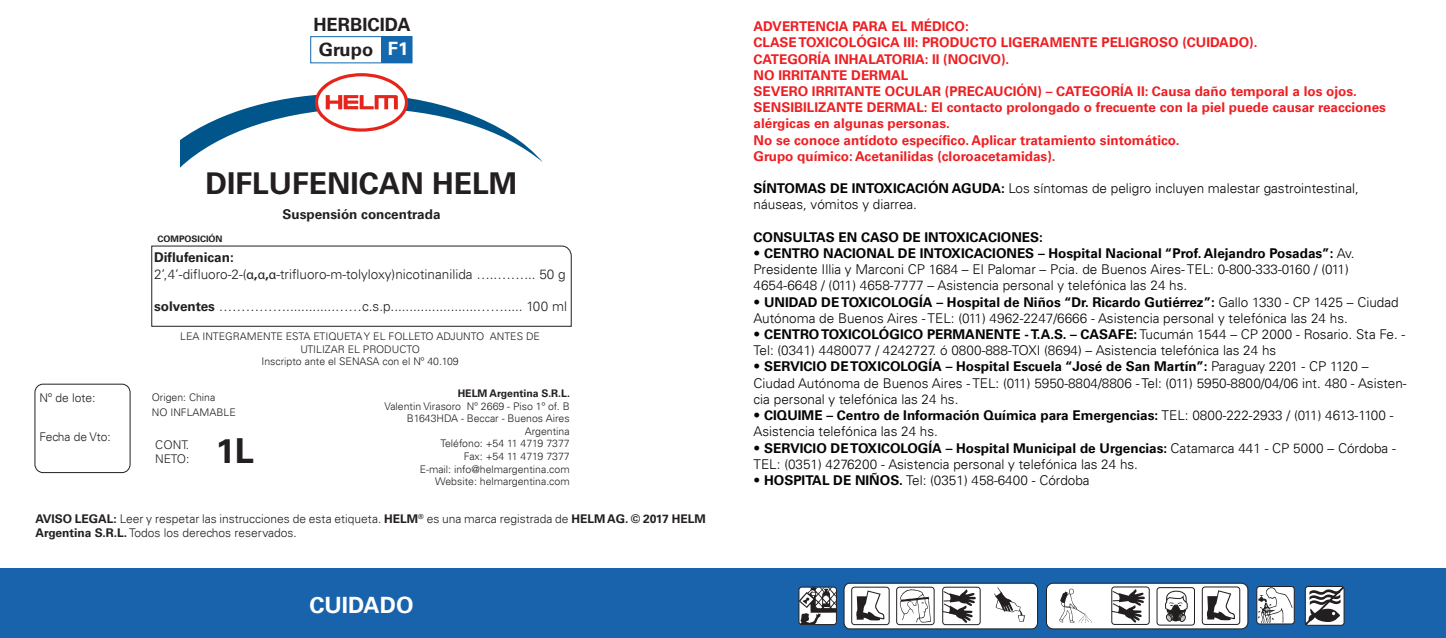
<style>
.page{position:relative;width:1446px;height:638px;background:#fff}
.page>*{position:absolute;margin:0;border:0;box-sizing:border-box;transform-origin:0 0}
.t1{font:700 34.5px "Univers";color:#231f20}
.t2{font:700 30px "Univers LT Std";color:#231f20}
.t3{font:700 22.5px "Univers";color:#fff}
.t4{font:700 18.3px/24.6px "Univers";color:#231f20;text-align:center}
.t5{font:300 13.5px/16.2px "Univers";color:#040503}
.t6{font:700 13.5px/16.2px "Univers";color:#ee1f23}
.t7{font:300 13.5px/16.2px "Univers";color:#231f20}
.t8{font:700 13.5px "Univers";color:#040503}
.t9{font:700 13.5px "Univers";color:#231f20}
.t10{font:300 12px/14.4px "Univers";color:#231f20}
.t11{font:300 10.5px/12.6px "Univers";color:#231f20;text-align:right}
.t12{font:700 10.5px "Univers";color:#231f20}
.t13{font:700 9px "Univers";color:#231f20}
.s1{color:#fff}
.s2{font-weight:700}
.s3{font-family:"Myriad Pro";font-weight:400}
</style>
<div class="page">
<div style="left:0;top:568px;width:1446px;height:70px;background:#1962ac"></div>
<svg style="left:151px;top:245px;width:421px;height:82px"></svg>
<div style="left:35px;top:384px;width:95px;height:89px;border:1px solid #231f20;border-radius:8px"></div>
<svg style="left:1304px;top:586px;width:41px;height:40px;background:#919396"></svg>
<div style="left:1256px;top:586px;width:38px;height:38px;border:1px solid #231f20;border-radius:3px"></div>
<svg style="left:1258px;top:587px;width:34px;height:36px"></svg>
<svg style="left:843px;top:582px;width:195px;height:48px;background:#c6c7ca"></svg>
<div style="left:1046px;top:583px;width:202px;height:46px;background:#fff;border-radius:7px"></div>
<div style="left:1046px;top:583px;width:202px;height:46px;border:1px solid #231f20;border-radius:7px"></div>
<div style="left:1111px;top:586px;width:38px;height:39px;border:1px solid #231f20;border-radius:3px"></div>
<svg style="left:1111px;top:589px;width:34px;height:33px"></svg>
<svg style="left:1059px;top:588px;width:33px;height:35px"></svg>
<div style="left:1202px;top:586px;width:38px;height:39px;border:1px solid #231f20;border-radius:3px"></div>
<svg style="left:1207px;top:590px;width:28px;height:30px"></svg>
<svg style="left:1165px;top:590px;width:22px;height:32px"></svg>
<div style="left:1156px;top:587px;width:39px;height:38px;border:1px solid #231f20;border-radius:3px"></div>
<div style="left:798px;top:586px;width:39px;height:39px;border:1px solid #231f20;border-radius:3px"></div>
<svg style="left:799px;top:587px;width:38px;height:37px"></svg>
<div style="left:310px;top:36px;width:102px;height:27px;border:1px solid #1468ae"></div>
<div style="left:381px;top:37px;width:31px;height:26px;background:#1468ae"></div>
<svg style="left:180px;top:73px;width:363px;height:95px"></svg>
<h3 class="t4" style="left:313px;top:12px;width:99px">HERBICIDA<br>Grupo <span class="s1">F1</span></h3>
<h2 class="t2" style="left:205px;top:166px;width:313px">DIFLUFENICAN HELM</h2>
<p class="t13" style="left:158px;top:234px;width:67px">COMPOSICIÓN</p>
<p class="t9" style="left:282px;top:206px;width:159px">Suspensión concentrada</p>
<p class="t7" style="left:154px;top:249px;width:413px"><span class="s2">Diflufenican:<br></span>2’,4’-difluoro-2-(<span class="s3">α</span><span class="s2">,</span><span class="s3">α</span><span class="s2">,</span><span class="s3">α</span>-trifluoro-m-tolyloxy)nicotinanilida …..……... 50 g</p>
<p class="t7" style="left:154px;top:298px;width:414px"><span class="s2">solventes</span> …………….............……c.s.p.......................……..... 100 ml</p>
<p class="t10" style="left:40px;top:390px;width:58px">Nº de lote:</p>
<p class="t10" style="left:40px;top:430px;width:73px">Fecha de Vto:</p>
<p class="t11" style="left:180px;top:330px;width:361px;text-align:center">LEA INTEGRAMENTE ESTA ETIQUETA Y EL FOLLETO ADJUNTO ANTES DE<br>UTILIZAR EL PRODUCTO<br>Inscripto ante el SENASA con el Nº 40.109</p>
<p class="t11" style="left:152px;top:390px;width:65px">Origen: China</p>
<p class="t11" style="left:152px;top:406px;width:86px">NO INFLAMABLE</p>
<p class="t10" style="left:155px;top:437px;width:36px">CONT.<br>NETO:</p>
<h1 class="t1" style="left:216px;top:431px;width:40px">1L</h1>
<p class="t12" style="left:458px;top:387px;width:114px">HELM Argentina S.R.L.</p>
<p class="t11" style="left:384px;top:399px;width:187px">Valentin Virasoro Nº 2669 - Piso 1º of. B<br>B1643HDA - Beccar - Buenos Aires<br>Argentina<br>Teléfono: +54 11 4719 7377<br>Fax: +54 11 4719 7377<br>E-mail: info@helmargentina.com<br>Website: helmargentina.com</p>
<p class="t10" style="left:35px;top:511px;width:672px"><span class="s2">AVISO LEGAL:</span> Leer y respetar las instrucciones de esta etiqueta. <span class="s2">HELM</span><sup>®</sup> es una marca registrada de <span class="s2">HELM AG. © 2017 HELM<br>Argentina S.R.L.</span> Todos los derechos reservados.</p>
<h3 class="t3" style="left:309px;top:592px;width:106px">CUIDADO</h3>
<p class="t6" style="left:753px;top:18px;width:634px">ADVERTENCIA PARA EL MÉDICO:<br>CLASE TOXICOLÓGICA III: PRODUCTO LIGERAMENTE PELIGROSO (CUIDADO).<br>CATEGORÍA INHALATORIA: II (NOCIVO).<br>NO IRRITANTE DERMAL<br>SEVERO IRRITANTE OCULAR (PRECAUCIÓN) – CATEGORÍA II: Causa daño temporal a los ojos.<br>SENSIBILIZANTE DERMAL: El contacto prolongado o frecuente con la piel puede causar reacciones alérgicas en algunas personas.<br>No se conoce antídoto específico. Aplicar tratamiento sintomático.<br>Grupo químico: Acetanilidas (cloroacetamidas).</p>
<p class="t5" style="left:753px;top:180px;width:607px"><span class="s2">SÍNTOMAS DE INTOXICACIÓN AGUDA:</span> Los síntomas de peligro incluyen malestar gastrointestinal, náuseas, vómitos y diarrea.</p>
<p class="t8" style="left:753px;top:229px;width:291px">CONSULTAS EN CASO DE INTOXICACIONES:</p>
<p class="t5" style="left:753px;top:245px;width:602px">• <span class="s2">CENTRO NACIONAL DE INTOXICACIONES – Hospital Nacional “Prof. Alejandro Posadas”:</span> Av.<br>Presidente Illia y Marconi CP 1684 – El Palomar – Pcia. de Buenos Aires- TEL: 0-800-333-0160 / (011)<br>4654-6648 / (011) 4658-7777 – Asistencia personal y telefónica las 24 hs.</p>
<p class="t5" style="left:753px;top:294px;width:646px">• <span class="s2">UNIDAD DE TOXICOLOGÍA – Hospital de Niños “Dr. Ricardo Gutiérrez”:</span> Gallo 1330 - CP 1425 – Ciudad<br>Autónoma de Buenos Aires - TEL: (011) 4962-2247/6666 - Asistencia personal y telefónica las 24 hs.</p>
<p class="t5" style="left:753px;top:326px;width:653px">• <span class="s2">CENTRO TOXICOLÓGICO PERMANENTE - T.A.S. – CASAFE:</span> Tucumán 1544 – CP 2000 - Rosario. Sta Fe. -<br>Tel: (0341) 4480077 / 4242727. ó 0800-888-TOXI (8694) – Asistencia telefónica las 24 hs</p>
<p class="t5" style="left:753px;top:358px;width:654px">• <span class="s2">SERVICIO DE TOXICOLOGÍA – Hospital Escuela “José de San Martín”:</span> Paraguay 2201 - CP 1120 –<br>Ciudad Autónoma de Buenos Aires - TEL: (011) 5950-8804/8806 - Tel: (011) 5950-8800/04/06 int. 480 - Asisten&shy;cia personal y telefónica las 24 hs.</p>
<p class="t5" style="left:753px;top:407px;width:641px">• <span class="s2">CIQUIME – Centro de Información Química para Emergencias:</span> TEL: 0800-222-2933 / (011) 4613-1100 -<br>Asistencia telefónica las 24 hs.</p>
<p class="t5" style="left:753px;top:439px;width:644px">• <span class="s2">SERVICIO DE TOXICOLOGÍA – Hospital Municipal de Urgencias:</span> Catamarca 441 - CP 5000 – Córdoba -<br>TEL: (0351) 4276200 - Asistencia personal y telefónica las 24 hs.</p>
<p class="t5" style="left:753px;top:472px;width:337px">• <span class="s2">HOSPITAL DE NIÑOS.</span> Tel: (0351) 458-6400 - Córdoba</p>
</div>
